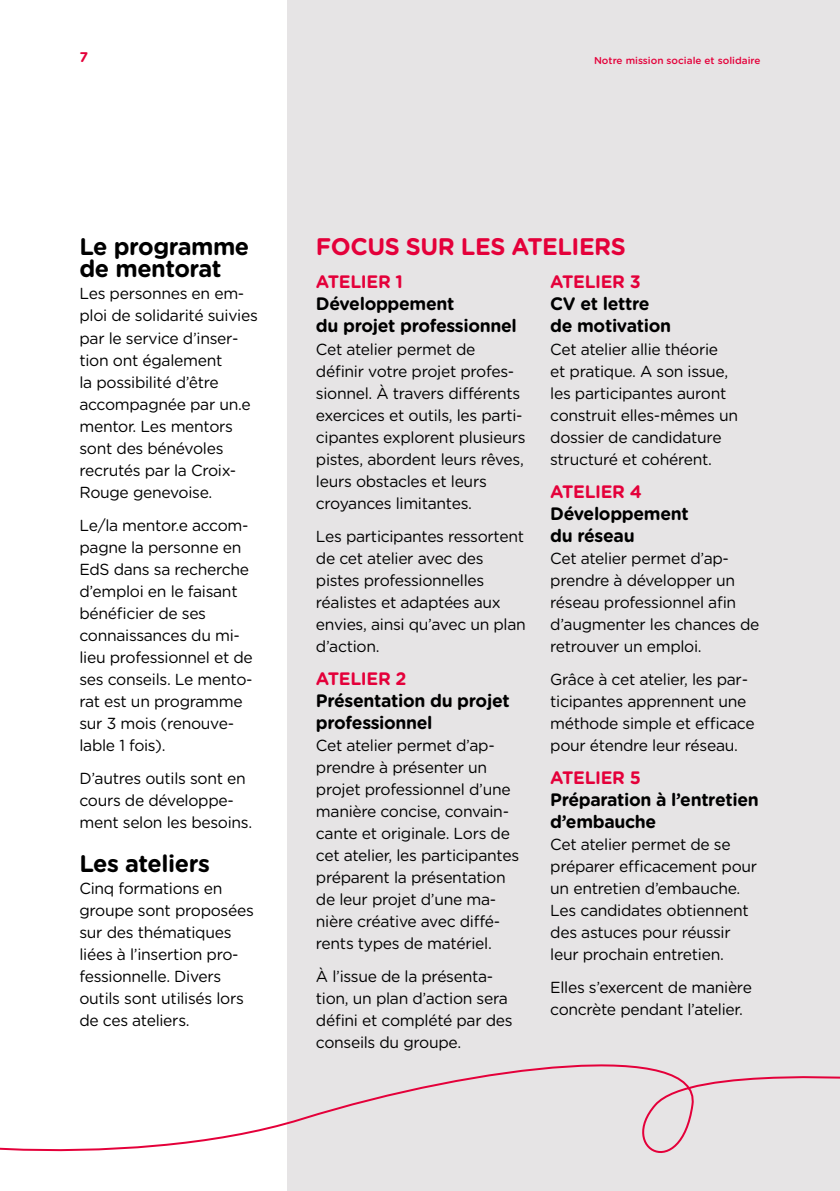
<style>
.page{position:relative;width:840px;height:1191px;background:#fff}
.page>*{position:absolute;margin:0;border:0;box-sizing:border-box;transform-origin:0 0}
.t1{font:700 24px/22px "Gotham Rounded";letter-spacing:-.02em;color:#000}
.t2{font:700 24px "Gotham Rounded";letter-spacing:-.02em;color:#e4003a}
.t3{font:700 18px/22px "Gotham Rounded";letter-spacing:-.02em;color:#000}
.t4{font:700 18px "Gotham Rounded";letter-spacing:-.02em;color:#e4003a}
.t5{font:16px/22px "Gotham Rounded";letter-spacing:-.02em;color:#000}
.t6{font:700 14px "Gotham Rounded";color:#e4003a}
.t7{font:500 10px "Gotham Rounded";color:#e4003a}
</style>
<div class="page">
<div style="left:287px;top:0;width:552px;height:1191px;background:#e6e4e5"></div>
<svg style="left:0;top:1064px;width:839px;height:89px"></svg>
<p class="t6" style="left:79px;top:47px;width:10px">7</p>
<p class="t7" style="left:593px;top:53px;width:168px">Notre mission sociale et solidaire</p>
<h1 class="t1" style="left:79px;top:235px;width:171px">Le programme de mentorat</h1>
<p class="t5" style="left:79px;top:282px;width:180px">Les personnes en em&shy;ploi de solidarité suivies par le service d’inser&shy;tion ont également<br>la possibilité d’être accompagnée par un.e mentor. Les mentors sont des bénévoles recrutés par la Croix-<br>Rouge genevoise.</p>
<p class="t5" style="left:79px;top:513px;width:175px">Le/la mentor.e accom&shy;pagne la personne en<br>EdS dans sa recherche d’emploi en le faisant bénéficier de ses connaissances du mi&shy;lieu professionnel et de ses conseils. Le mento&shy;rat est un programme sur 3 mois (renouve&shy;lable 1 fois).</p>
<p class="t5" style="left:79px;top:766px;width:174px">D’autres outils sont en cours de développe&shy;ment selon les besoins.</p>
<h1 class="t1" style="left:79px;top:851px;width:132px">Les ateliers</h1>
<p class="t5" style="left:79px;top:876px;width:176px">Cinq formations en groupe sont proposées sur des thématiques liées à l’insertion pro&shy;fessionnelle. Divers outils sont utilisés lors de ces ateliers.</p>
<h1 class="t2" style="left:316px;top:229px;width:311px">FOCUS SUR LES ATELIERS</h1>
<p class="t4" style="left:316px;top:269px;width:88px">ATELIER 1</p>
<p class="t3" style="left:316px;top:292px;width:202px">Développement<br>du projet professionnel</p>
<p class="t5" style="left:316px;top:337px;width:211px">Cet atelier permet de définir votre projet profes&shy;sionnel. À travers différents exercices et outils, les parti&shy;cipantes explorent plusieurs pistes, abordent leurs rêves, leurs obstacles et leurs croyances limitantes.</p>
<p class="t5" style="left:316px;top:524px;width:211px">Les participantes ressortent de cet atelier avec des pistes professionnelles réalistes et adaptées aux envies, ainsi qu’avec un plan d’action.</p>
<p class="t4" style="left:316px;top:665px;width:92px">ATELIER 2</p>
<p class="t3" style="left:316px;top:688px;width:195px">Présentation du projet professionnel</p>
<p class="t5" style="left:316px;top:733px;width:204px">Cet atelier permet d’ap&shy;prendre à présenter un projet professionnel d’une manière concise, convain&shy;cante et originale. Lors de cet atelier, les participantes préparent la présentation de leur projet d’une ma&shy;nière créative avec diffé&shy;rents types de matériel.</p>
<p class="t5" style="left:316px;top:964px;width:198px">À l’issue de la présenta&shy;tion, un plan d’action sera défini et complété par des conseils du groupe.</p>
<p class="t4" style="left:550px;top:269px;width:92px">ATELIER 3</p>
<p class="t3" style="left:550px;top:292px;width:122px">CV et lettre de motivation</p>
<p class="t5" style="left:550px;top:337px;width:189px">Cet atelier allie théorie<br>et pratique. A son issue, les participantes auront construit elles-mêmes un dossier de candidature structuré et cohérent.</p>
<p class="t4" style="left:550px;top:478px;width:93px">ATELIER 4</p>
<p class="t3" style="left:550px;top:501px;width:140px">Développement du réseau</p>
<p class="t5" style="left:550px;top:546px;width:211px">Cet atelier permet d’ap&shy;prendre à développer un réseau professionnel afin d’augmenter les chances de retrouver un emploi.</p>
<p class="t5" style="left:550px;top:667px;width:206px">Grâce à cet atelier, les par&shy;ticipantes apprennent une méthode simple et efficace pour étendre leur réseau.</p>
<p class="t4" style="left:550px;top:764px;width:92px">ATELIER 5</p>
<p class="t3" style="left:550px;top:787px;width:210px">Préparation à l’entretien d’embauche</p>
<p class="t5" style="left:550px;top:832px;width:208px">Cet atelier permet de se préparer efficacement pour un entretien d’embauche.<br>Les candidates obtiennent des astuces pour réussir leur prochain entretien.</p>
<p class="t5" style="left:550px;top:975px;width:203px">Elles s’exercent de manière concrète pendant l’atelier.</p>
</div>
